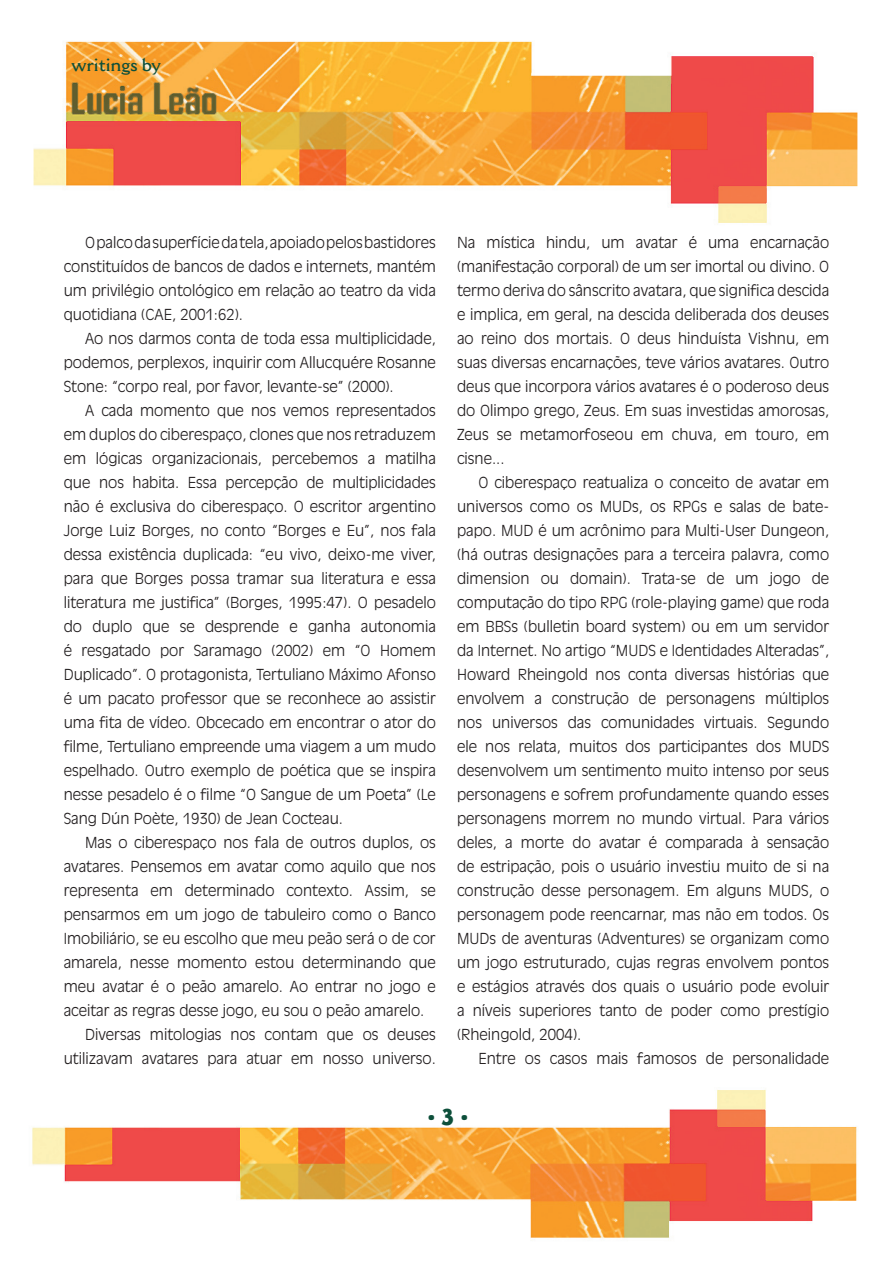
<style>
.page{position:relative;width:893px;height:1263px;background:#fff}
.page>*{position:absolute;margin:0;border:0;box-sizing:border-box;transform-origin:0 0}
.t1{font:800 22.5px "Cantoria MT Std";color:#0d4f3a}
.t2{font:600 18px "Cantoria MT Std";color:#0d4f3a}
.t3{font:300 15px/24px "Antique Olive Std";color:#231f20;text-align:justify}
</style>
<div class="page">
<img style="left:33px;top:41px;width:825px;height:182px">
<img style="left:32px;top:1090px;width:825px;height:148px">
<svg style="left:442px;top:1109px;width:11px;height:17px"></svg>
<p class="t2" style="left:72px;top:54px;width:91px">writings by</p>
<p class="t3" style="left:64px;top:231px;width:374px;text-indent:21px">O palco da superfície da tela, apoiado pelos bastidores constituídos de bancos de dados e internets, mantém um privilégio ontológico em relação ao teatro da vida quotidiana (CAE, 2001:62).</p>
<p class="t3" style="left:64px;top:327px;width:374px;text-indent:21px">Ao nos darmos conta de toda essa multiplicidade, podemos, perplexos, inquirir com Allucquére Rosanne Stone: “corpo real, por favor, levante-se” (2000).</p>
<p class="t3" style="left:64px;top:399px;width:374px;text-indent:21px">A cada momento que nos vemos representados em duplos do ciberespaço, clones que nos retraduzem em lógicas organizacionais, percebemos a matilha que nos habita. Essa percepção de multiplicidades não é exclusiva do ciberespaço. O escritor argentino Jorge Luiz Borges, no conto “Borges e Eu”, nos fala dessa existência duplicada: “eu vivo, deixo-me viver, para que Borges possa tramar sua literatura e essa literatura me justifica” (Borges, 1995:47). O pesadelo do duplo que se desprende e ganha autonomia é resgatado por Saramago (2002) em “O Homem Duplicado”. O protagonista, Tertuliano Máximo Afonso é um pacato professor que se reconhece ao assistir uma fita de vídeo. Obcecado em encontrar o ator do filme, Tertuliano empreende uma viagem a um mudo espelhado. Outro exemplo de poética que se inspira nesse pesadelo é o filme “O Sangue de um Poeta” (Le Sang Dún Poète, 1930) de Jean Cocteau.</p>
<p class="t3" style="left:64px;top:831px;width:374px;text-indent:21px">Mas o ciberespaço nos fala de outros duplos, os avatares. Pensemos em avatar como aquilo que nos representa em determinado contexto. Assim, se pensarmos em um jogo de tabuleiro como o Banco Imobiliário, se eu escolho que meu peão será o de cor amarela, nesse momento estou determinando que meu avatar é o peão amarelo. Ao entrar no jogo e aceitar as regras desse jogo, eu sou o peão amarelo.</p>
<p class="t3" style="left:64px;top:1023px;width:374px;text-align:right">Diversas mitologias nos contam que os deuses utilizavam avatares para atuar em nosso universo.</p>
<p class="t3" style="left:457px;top:231px;width:374px">Na mística hindu, um avatar é uma encarnação (manifestação corporal) de um ser imortal ou divino. O termo deriva do sânscrito avatara, que significa descida e implica, em geral, na descida deliberada dos deuses ao reino dos mortais. O deus hinduísta Vishnu, em suas diversas encarnações, teve vários avatares. Outro deus que incorpora vários avatares é o poderoso deus do Olimpo grego, Zeus. Em suas investidas amorosas, Zeus se metamorfoseou em chuva, em touro, em cisne...</p>
<p class="t3" style="left:457px;top:471px;width:374px;text-indent:21px">O ciberespaço reatualiza o conceito de avatar em universos como os MUDs, os RPGs e salas de bate&shy;papo. MUD é um acrônimo para Multi-User Dungeon, (há outras designações para a terceira palavra, como dimension ou domain). Trata-se de um jogo de computação do tipo RPG (role-playing game) que roda em BBSs (bulletin board system) ou em um servidor da Internet. No artigo “MUDS e Identidades Alteradas”, Howard Rheingold nos conta diversas histórias que envolvem a construção de personagens múltiplos nos universos das comunidades virtuais. Segundo ele nos relata, muitos dos participantes dos MUDS desenvolvem um sentimento muito intenso por seus personagens e sofrem profundamente quando esses personagens morrem no mundo virtual. Para vários deles, a morte do avatar é comparada à sensação de estripação, pois o usuário investiu muito de si na construção desse personagem. Em alguns MUDS, o personagem pode reencarnar, mas não em todos. Os MUDs de aventuras (Adventures) se organizam como um jogo estruturado, cujas regras envolvem pontos e estágios através dos quais o usuário pode evoluir a níveis superiores tanto de poder como prestígio (Rheingold, 2004).</p>
<p class="t3" style="left:478px;top:1047px;width:352px">Entre os casos mais famosos de personalidade</p>
<h1 class="t1" style="left:427px;top:1103px;width:42px">• •</h1>
</div>
